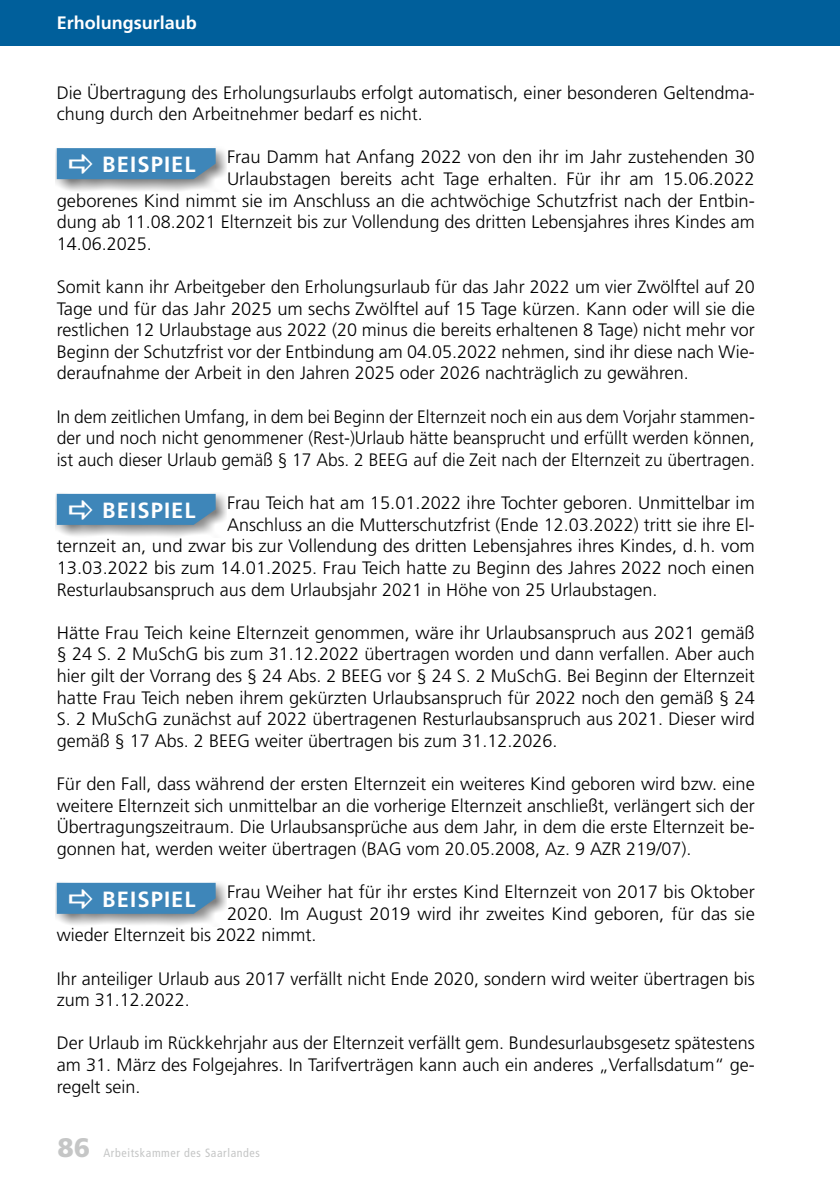
<style>
.page{position:relative;width:840px;height:1191px;background:#fff}
.page>*{position:absolute;margin:0;border:0;box-sizing:border-box;transform-origin:0 0}
.t1{font:900 26.8px "Frutiger";color:#c5c6c6}
.t2{font:700 22px "Frutiger";letter-spacing:.05em;color:#fff}
.Body_Text{font:300 18px/21.6px "Frutiger";color:#000;text-align:justify}
.t3{font:700 18px "Frutiger";color:#fff}
.t4{font:condensed 12px "Frutiger";letter-spacing:.05em;color:#c5c6c6}
</style>
<div class="page">
<div style="left:0;top:0;width:838px;height:45px;background:#005f9b"></div>
<div style="left:56px;top:147px;width:171px;height:45px;background:#000;opacity:.5"></div>
<div style="left:56px;top:492px;width:171px;height:45px;background:#000;opacity:.5"></div>
<div style="left:56px;top:881px;width:171px;height:45px;background:#000;opacity:.5"></div>
<div style="left:57px;top:148px;width:158px;height:31px;background:#3e86b9"></div>
<div style="left:57px;top:494px;width:158px;height:31px;background:#3e86b9"></div>
<svg style="left:57px;top:882px;width:158px;height:32px;background:#4689b9"></svg>
<p class="t3" style="left:57px;top:13px;width:142px">Erholungsurlaub</p>
<p class="Body_Text" style="left:57px;top:82px;width:699px">Die Übertragung des Erholungsurlaubs erfolgt automatisch, einer besonderen Geltendma&shy;chung durch den Arbeitnehmer bedarf es nicht.</p>
<p class="Body_Text" style="left:227px;top:147px;width:529px">Frau Damm hat Anfang 2022 von den ihr im Jahr zustehenden 30</p>
<p class="Body_Text" style="left:227px;top:168px;width:529px">Urlaubstagen bereits acht Tage erhalten. Für ihr am 15.06.2022</p>
<p class="Body_Text" style="left:57px;top:190px;width:699px">geborenes Kind nimmt sie im Anschluss an die achtwöchige Schutzfrist nach der Entbin-</p>
<p class="Body_Text" style="left:57px;top:211px;width:699px">dung ab 11.08.2021 Elternzeit bis zur Vollendung des dritten Lebensjahres ihres Kindes am</p>
<p class="Body_Text" style="left:57px;top:233px;width:97px">14.06.2025.</p>
<p class="Body_Text" style="left:57px;top:276px;width:699px">Somit kann ihr Arbeitgeber den Erholungsurlaub für das Jahr 2022 um vier Zwölftel auf 20<br>Tage und für das Jahr 2025 um sechs Zwölftel auf 15 Tage kürzen. Kann oder will sie die restlichen 12 Urlaubstage aus 2022 (20 minus die bereits erhaltenen 8 Tage) nicht mehr vor Beginn der Schutzfrist vor der Entbindung am 04.05.2022 nehmen, sind ihr diese nach Wie&shy;deraufnahme der Arbeit in den Jahren 2025 oder 2026 nachträglich zu gewähren.</p>
<p class="Body_Text" style="left:57px;top:406px;width:699px">In dem zeitlichen Umfang, in dem bei Beginn der Elternzeit noch ein aus dem Vorjahr stammen&shy;der und noch nicht genommener (Rest-)Urlaub hätte beansprucht und erfüllt werden können, ist auch dieser Urlaub gemäß § 17 Abs. 2 BEEG auf die Zeit nach der Elternzeit zu übertragen.</p>
<p class="Body_Text" style="left:227px;top:492px;width:529px">Frau Teich hat am 15.01.2022 ihre Tochter geboren. Unmittelbar im</p>
<p class="Body_Text" style="left:227px;top:514px;width:529px">Anschluss an die Mutterschutzfrist (Ende 12.03.2022) tritt sie ihre El-</p>
<p class="Body_Text" style="left:57px;top:535px;width:699px">ternzeit an, und zwar bis zur Vollendung des dritten Lebensjahres ihres Kindes, d.h. vom</p>
<p class="Body_Text" style="left:57px;top:557px;width:699px">13.03.2022 bis zum 14.01.2025. Frau Teich hatte zu Beginn des Jahres 2022 noch einen</p>
<p class="Body_Text" style="left:57px;top:579px;width:602px">Resturlaubsanspruch aus dem Urlaubsjahr 2021 in Höhe von 25 Urlaubstagen.</p>
<p class="Body_Text" style="left:57px;top:622px;width:699px">Hätte Frau Teich keine Elternzeit genommen, wäre ihr Urlaubsanspruch aus 2021 gemäß § 24 S. 2 MuSchG bis zum 31.12.2022 übertragen worden und dann verfallen. Aber auch hier gilt der Vorrang des § 24 Abs. 2 BEEG vor § 24 S. 2 MuSchG. Bei Beginn der Elternzeit hatte Frau Teich neben ihrem gekürzten Urlaubsanspruch für 2022 noch den gemäß § 24<br>S. 2 MuSchG zunächst auf 2022 übertragenen Resturlaubsanspruch aus 2021. Dieser wird gemäß § 17 Abs. 2 BEEG weiter übertragen bis zum 31.12.2026.</p>
<p class="Body_Text" style="left:57px;top:773px;width:699px">Für den Fall, dass während der ersten Elternzeit ein weiteres Kind geboren wird bzw. eine weitere Elternzeit sich unmittelbar an die vorherige Elternzeit anschließt, verlängert sich der Übertragungszeitraum. Die Urlaubsansprüche aus dem Jahr, in dem die erste Elternzeit be&shy;gonnen hat, werden weiter übertragen (BAG vom 20.05.2008, Az. 9 AZR 219/07).</p>
<p class="Body_Text" style="left:227px;top:881px;width:529px">Frau Weiher hat für ihr erstes Kind Elternzeit von 2017 bis Oktober</p>
<p class="Body_Text" style="left:227px;top:903px;width:529px">2020. Im August 2019 wird ihr zweites Kind geboren, für das sie</p>
<p class="Body_Text" style="left:57px;top:924px;width:261px">wieder Elternzeit bis 2022 nimmt.</p>
<p class="Body_Text" style="left:57px;top:967px;width:699px">Ihr anteiliger Urlaub aus 2017 verfällt nicht Ende 2020, sondern wird weiter übertragen bis zum 31.12.2022.</p>
<p class="Body_Text" style="left:57px;top:1032px;width:699px">Der Urlaub im Rückkehrjahr aus der Elternzeit verfällt gem. Bundesurlaubsgesetz spätestens am 31. März des Folgejahres. In Tarifverträgen kann auch ein anderes „Verfallsdatum“ ge&shy;regelt sein.</p>
<p class="t2" style="left:102px;top:152px;width:95px">BEISPIEL</p>
<p class="t2" style="left:102px;top:497px;width:95px">BEISPIEL</p>
<p class="t2" style="left:102px;top:886px;width:95px">BEISPIEL</p>
<h1 class="t1" style="left:57px;top:1131px;width:34px">86</h1>
<p class="t4" style="left:103px;top:1145px;width:158px">Arbeitskammer des Saarlandes</p>
</div>
